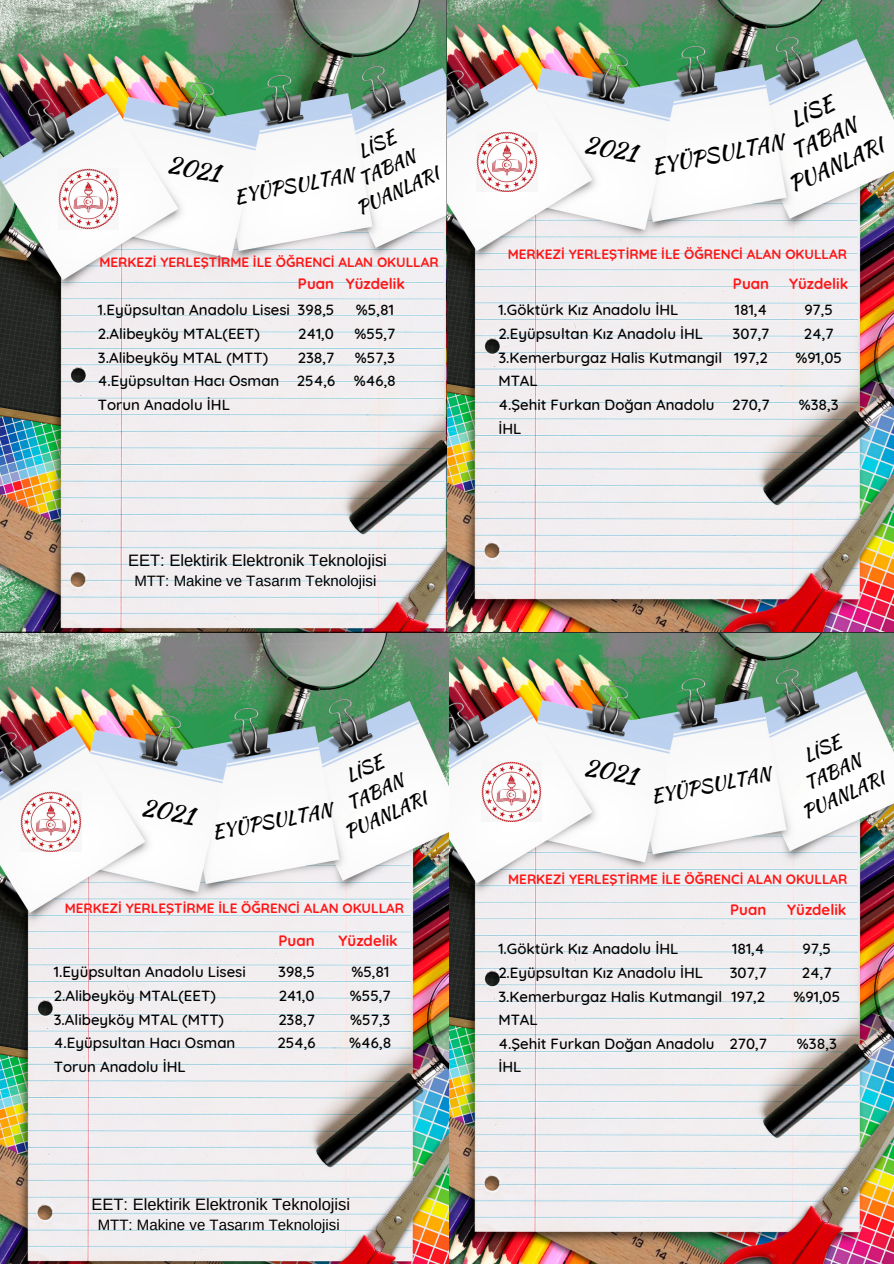
<style>
.page{position:relative;width:894px;height:1264px;background:#fff}
.page>*{position:absolute;margin:0;border:0;box-sizing:border-box;transform-origin:0 0}
.t1{font:24px "Kaushan Script";color:#000}
.t2{font:21px "Kaushan Script";color:#000}
.t3{font:19.05px "Kaushan Script";color:#000}
.t4{font:18.3px "Kaushan Script";color:#000}
.t5{font:16.5px "Arimo";color:#000}
.t6{font:500 15px/23.7px "Quicksand";color:#000}
.t7{font:15px "Arimo";color:#000}
.t8{font:700 15px "Quicksand";color:#ff1616}
.t9{font:700 13.5px "Quicksand";color:#ff1616}
</style>
<div class="page">
<img style="left:0;top:1px;width:446px;height:632px">
<hr style="left:1px;top:631px;width:892px;height:2px;background:#000">
<hr style="left:446px;top:0;width:1px;height:1263px;background:#000">
<img style="left:447px;top:1px;width:446px;height:630px">
<img style="left:58px;top:168px;width:61px;height:61px">
<img style="left:476px;top:132px;width:61px;height:60px">
<img style="left:0;top:633px;width:893px;height:630px">
<img style="left:481px;top:761px;width:60px;height:60px">
<img style="left:21px;top:791px;width:60px;height:60px">
<p class="t1" style="left:170px;top:147px;width:55px;rotate:10deg">2021</p>
<p class="t4" style="left:353px;top:140px;width:40px;rotate:-25deg">LİSE</p>
<p class="t4" style="left:354px;top:168px;width:61px;rotate:-25deg">TABAN</p>
<p class="t4" style="left:352px;top:197px;width:90px;rotate:-25deg">PUANLARI</p>
<p class="t3" style="left:231px;top:183px;width:123px;rotate:-11deg">EYÜPSULTAN</p>
<p class="t9" style="left:99px;top:253px;width:341px">MERKEZİ YERLEŞTİRME İLE ÖĞRENCİ ALAN OKULLAR</p>
<p class="t6" style="left:98px;top:298px;width:192px">1.Eyüpsultan Anadolu Lisesi</p>
<p class="t6" style="left:98px;top:321px;width:163px">2.Alibeyköy MTAL(EET)</p>
<p class="t6" style="left:98px;top:345px;width:172px">3.Alibeyköy MTAL (MTT)</p>
<p class="t6" style="left:98px;top:369px;width:183px">4.Eyüpsultan Hacı Osman<br>Torun Anadolu İHL</p>
<p class="t8" style="left:298px;top:274px;width:38px">Puan</p>
<p class="t8" style="left:345px;top:274px;width:61px">Yüzdelik</p>
<p class="t6" style="left:297px;top:298px;width:38px">398,5</p>
<p class="t6" style="left:298px;top:321px;width:37px">241,0</p>
<p class="t6" style="left:298px;top:345px;width:38px">238,7</p>
<p class="t6" style="left:297px;top:369px;width:40px">254,6</p>
<p class="t6" style="left:356px;top:298px;width:40px">%5,81</p>
<p class="t6" style="left:354px;top:321px;width:42px">%55,7</p>
<p class="t6" style="left:355px;top:345px;width:42px">%57,3</p>
<p class="t6" style="left:354px;top:369px;width:44px">%46,8</p>
<p class="t5" style="left:128px;top:550px;width:260px">EET: Elektirik Elektronik Teknolojisi</p>
<p class="t7" style="left:134px;top:572px;width:243px">MTT: Makine ve Tasarım Teknolojisi</p>
<p class="t1" style="left:587px;top:127px;width:55px;rotate:10deg">2021</p>
<p class="t2" style="left:784px;top:107px;width:46px;rotate:-25deg">LİSE</p>
<p class="t2" style="left:785px;top:138px;width:70px;rotate:-25deg">TABAN</p>
<p class="t2" style="left:648px;top:152px;width:135px;rotate:-11deg">EYÜPSULTAN</p>
<p class="t2" style="left:783px;top:172px;width:103px;rotate:-25deg">PUANLARI</p>
<p class="t9" style="left:507px;top:245px;width:341px">MERKEZİ YERLEŞTİRME İLE ÖĞRENCİ ALAN OKULLAR</p>
<p class="t6" style="left:498px;top:298px;width:181px">1.Göktürk Kız Anadolu İHL</p>
<p class="t6" style="left:498px;top:321px;width:206px">2.Eyüpsultan Kız Anadolu İHL</p>
<p class="t6" style="left:498px;top:345px;width:225px">3.Kemerburgaz Halis Kutmangil</p>
<p class="t6" style="left:498px;top:369px;width:41px">MTAL</p>
<p class="t6" style="left:498px;top:392px;width:218px">4.Şehit Furkan Doğan Anadolu<br>İHL</p>
<p class="t8" style="left:732px;top:274px;width:38px">Puan</p>
<p class="t8" style="left:788px;top:274px;width:61px">Yüzdelik</p>
<p class="t6" style="left:734px;top:298px;width:34px">181,4</p>
<p class="t6" style="left:732px;top:321px;width:38px">307,7</p>
<p class="t6" style="left:734px;top:345px;width:35px">197,2</p>
<p class="t6" style="left:732px;top:392px;width:39px">270,7</p>
<p class="t6" style="left:804px;top:298px;width:30px">97,5</p>
<p class="t6" style="left:803px;top:321px;width:31px">24,7</p>
<p class="t6" style="left:795px;top:345px;width:48px">%91,05</p>
<p class="t6" style="left:798px;top:392px;width:41px">%38,3</p>
<p class="t1" style="left:145px;top:789px;width:55px;rotate:10deg">2021</p>
<p class="t3" style="left:209px;top:819px;width:123px;rotate:-11deg">EYÜPSULTAN</p>
<p class="t4" style="left:341px;top:764px;width:40px;rotate:-25deg">LİSE</p>
<p class="t4" style="left:342px;top:792px;width:61px;rotate:-25deg">TABAN</p>
<p class="t4" style="left:340px;top:821px;width:90px;rotate:-25deg">PUANLARI</p>
<p class="t9" style="left:65px;top:899px;width:341px">MERKEZİ YERLEŞTİRME İLE ÖĞRENCİ ALAN OKULLAR</p>
<p class="t6" style="left:54px;top:960px;width:192px">1.Eyüpsultan Anadolu Lisesi</p>
<p class="t6" style="left:54px;top:983px;width:163px">2.Alibeyköy MTAL(EET)</p>
<p class="t6" style="left:54px;top:1007px;width:172px">3.Alibeyköy MTAL (MTT)</p>
<p class="t6" style="left:54px;top:1030px;width:183px">4.Eyüpsultan Hacı Osman<br>Torun Anadolu İHL</p>
<p class="t8" style="left:278px;top:930px;width:38px">Puan</p>
<p class="t6" style="left:278px;top:960px;width:38px">398,5</p>
<p class="t6" style="left:278px;top:983px;width:37px">241,0</p>
<p class="t6" style="left:278px;top:1007px;width:38px">238,7</p>
<p class="t6" style="left:277px;top:1030px;width:40px">254,6</p>
<p class="t8" style="left:338px;top:930px;width:61px">Yüzdelik</p>
<p class="t6" style="left:351px;top:960px;width:40px">%5,81</p>
<p class="t6" style="left:350px;top:983px;width:42px">%55,7</p>
<p class="t6" style="left:350px;top:1007px;width:42px">%57,3</p>
<p class="t6" style="left:349px;top:1030px;width:44px">%46,8</p>
<p class="t5" style="left:91px;top:1194px;width:260px">EET: Elektirik Elektronik Teknolojisi</p>
<p class="t7" style="left:98px;top:1216px;width:243px">MTT: Makine ve Tasarım Teknolojisi</p>
<p class="t1" style="left:587px;top:749px;width:55px;rotate:10deg">2021</p>
<p class="t3" style="left:648px;top:782px;width:123px;rotate:-11deg">EYÜPSULTAN</p>
<p class="t4" style="left:798px;top:744px;width:40px;rotate:-25deg">LİSE</p>
<p class="t4" style="left:799px;top:772px;width:61px;rotate:-25deg">TABAN</p>
<p class="t4" style="left:797px;top:801px;width:90px;rotate:-25deg">PUANLARI</p>
<p class="t9" style="left:508px;top:871px;width:341px">MERKEZİ YERLEŞTİRME İLE ÖĞRENCİ ALAN OKULLAR</p>
<p class="t8" style="left:730px;top:900px;width:38px">Puan</p>
<p class="t8" style="left:787px;top:899px;width:61px">Yüzdelik</p>
<p class="t6" style="left:498px;top:936px;width:181px">1.Göktürk Kız Anadolu İHL</p>
<p class="t6" style="left:498px;top:960px;width:206px">2.Eyüpsultan Kız Anadolu İHL</p>
<p class="t6" style="left:498px;top:984px;width:225px">3.Kemerburgaz Halis Kutmangil</p>
<p class="t6" style="left:498px;top:1007px;width:41px">MTAL</p>
<p class="t6" style="left:498px;top:1031px;width:218px">4.Şehit Furkan Doğan Anadolu<br>İHL</p>
<p class="t6" style="left:731px;top:936px;width:34px">181,4</p>
<p class="t6" style="left:729px;top:960px;width:38px">307,7</p>
<p class="t6" style="left:731px;top:984px;width:35px">197,2</p>
<p class="t6" style="left:729px;top:1031px;width:39px">270,7</p>
<p class="t6" style="left:802px;top:936px;width:30px">97,5</p>
<p class="t6" style="left:801px;top:960px;width:31px">24,7</p>
<p class="t6" style="left:793px;top:984px;width:48px">%91,05</p>
<p class="t6" style="left:796px;top:1031px;width:41px">%38,3</p>
</div>
